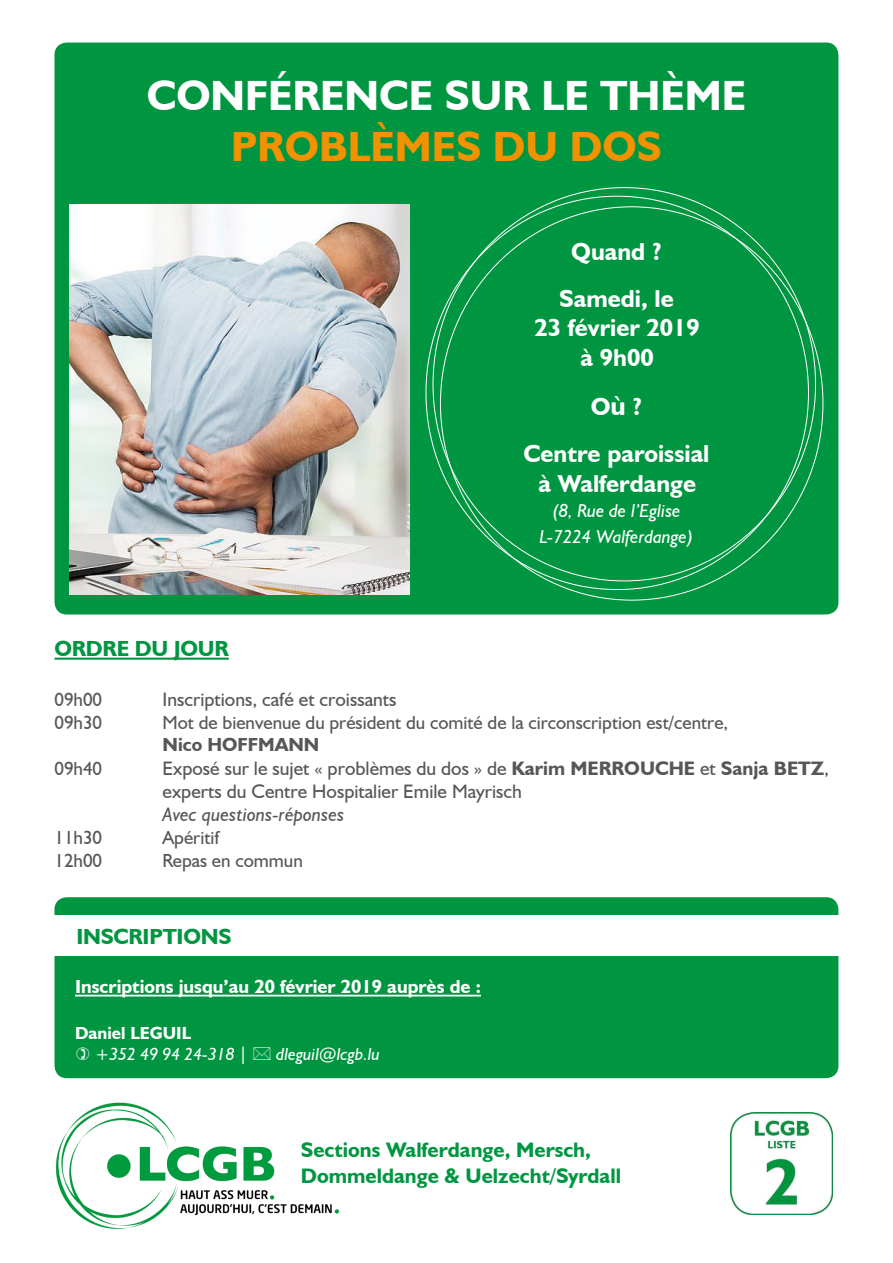
<style>
.page{position:relative;width:893px;height:1263px;background:#fff}
.page>*{position:absolute;margin:0;border:0;box-sizing:border-box;transform-origin:0 0}
.t1{font:700 42.3px "Humanist 521 BT";color:#fff}
.t2{font:700 42.3px "Humanist 521 BT";color:#f39200}
.t3{font:700 24.45px "Humanist 521 BT";color:#fff}
.t4{font:700 21.9px "Humanist 521 BT";letter-spacing:-.01em;color:#009641}
.t5{font:700 21px "Humanist 521 BT";color:#009641}
.t6{font:19.5px/23.4px "Humanist 521 BT";color:#575756}
.t7{font:italic 19.5px "Humanist 521 BT";color:#575756}
.t8{font:18.9px "Humanist 521 BT";color:#575756}
.t9{font:700 18.9px "Humanist 521 BT";color:#fff}
.t10{font:700 18.9px "Humanist 521 BT";color:#575756}
.t11{font:italic 18.75px "Humanist 521 BT";color:#fff}
.t12{font:italic 17.4px "Humanist 521 BT";color:#fff}
.t13{font:700 17.4px "Humanist 521 BT";color:#fff}
.s1{font-size:27px}
.s2{font-weight:700}
.s3{font-style:normal}
</style>
<div class="page">
<div style="left:55px;top:43px;width:783px;height:571px;background:#009641;border-radius:12px"></div>
<div style="left:55px;top:897px;width:783px;height:181px;background:#009641;border-radius:12px"></div>
<hr style="left:75px;top:995px;width:406px;height:1px;background:#fff">
<hr style="left:55px;top:658px;width:174px;height:2px;background:#009641">
<div style="left:48px;top:915px;width:790px;height:40px;background:#fff"></div>
<img style="left:69px;top:205px;width:341px;height:389px">
<img style="left:55px;top:1102px;width:285px;height:127px">
<img style="left:730px;top:1112px;width:103px;height:103px">
<p class="t1" style="left:147px;top:69px;width:601px">CONFÉRENCE SUR LE THÈME</p>
<p class="t2" style="left:231px;top:120px;width:432px">PROBLÈMES DU DOS</p>
<p class="t3" style="left:571px;top:236px;width:92px">Quand ?</p>
<p class="t3" style="left:559px;top:283px;width:116px">Samedi, le</p>
<p class="t3" style="left:534px;top:313px;width:167px">23 février 2019</p>
<p class="t3" style="left:581px;top:342px;width:75px">à 9h00</p>
<p class="t3" style="left:591px;top:392px;width:53px">O<span class="s1">ù</span> ?</p>
<p class="t3" style="left:523px;top:439px;width:188px">Centre paroissial</p>
<p class="t3" style="left:538px;top:468px;width:159px">à Walferdange</p>
<p class="t11" style="left:552px;top:499px;width:130px">(8, Rue de l’Eglise</p>
<p class="t11" style="left:540px;top:525px;width:155px">L-7224 Walferdange)</p>
<p class="t4" style="left:55px;top:635px;width:176px">ORDRE DU JOUR</p>
<p class="t8" style="left:55px;top:688px;width:49px">09h00</p>
<p class="t6" style="left:163px;top:687px;width:235px">Inscriptions, café et croissants</p>
<p class="t8" style="left:55px;top:710px;width:49px">09h30</p>
<p class="t8" style="left:163px;top:710px;width:567px">Mot de bienvenue du président du comité de la circonscription est/centre,</p>
<p class="t10" style="left:163px;top:733px;width:158px">Nico HOFFMANN</p>
<p class="t8" style="left:55px;top:756px;width:49px">09h40</p>
<p class="t6" style="left:162px;top:756px;width:668px">Exposé sur le sujet « problèmes du dos » de <span class="s2">Karim MERROUCHE</span> et <span class="s2">Sanja BETZ</span>, experts du Centre Hospitalier Emile Mayrisch</p>
<p class="t7" style="left:163px;top:803px;width:183px">Avec questions-réponses</p>
<p class="t8" style="left:55px;top:826px;width:49px">11h30</p>
<p class="t8" style="left:163px;top:826px;width:58px">Apéritif</p>
<p class="t8" style="left:55px;top:849px;width:49px">12h00</p>
<p class="t8" style="left:163px;top:849px;width:142px">Repas en commun</p>
<p class="t4" style="left:76px;top:922px;width:157px">INSCRIPTIONS</p>
<p class="t9" style="left:75px;top:975px;width:407px">Inscriptions jusqu’au 20 février 2019 auprès de :</p>
<p class="t13" style="left:75px;top:1022px;width:118px">Daniel LEGUIL</p>
<p class="t12" style="left:95px;top:1043px;width:154px">+352 49 94 24-318 <span class="s3">|</span></p>
<p class="t12" style="left:276px;top:1043px;width:105px">dleguil@lcgb.lu</p>
<p class="t5" style="left:301px;top:1137px;width:291px">Sections Walferdange, Mersch,</p>
<p class="t5" style="left:301px;top:1162px;width:322px">Dommeldange &amp; Uelzecht/Syrdall</p>
</div>
